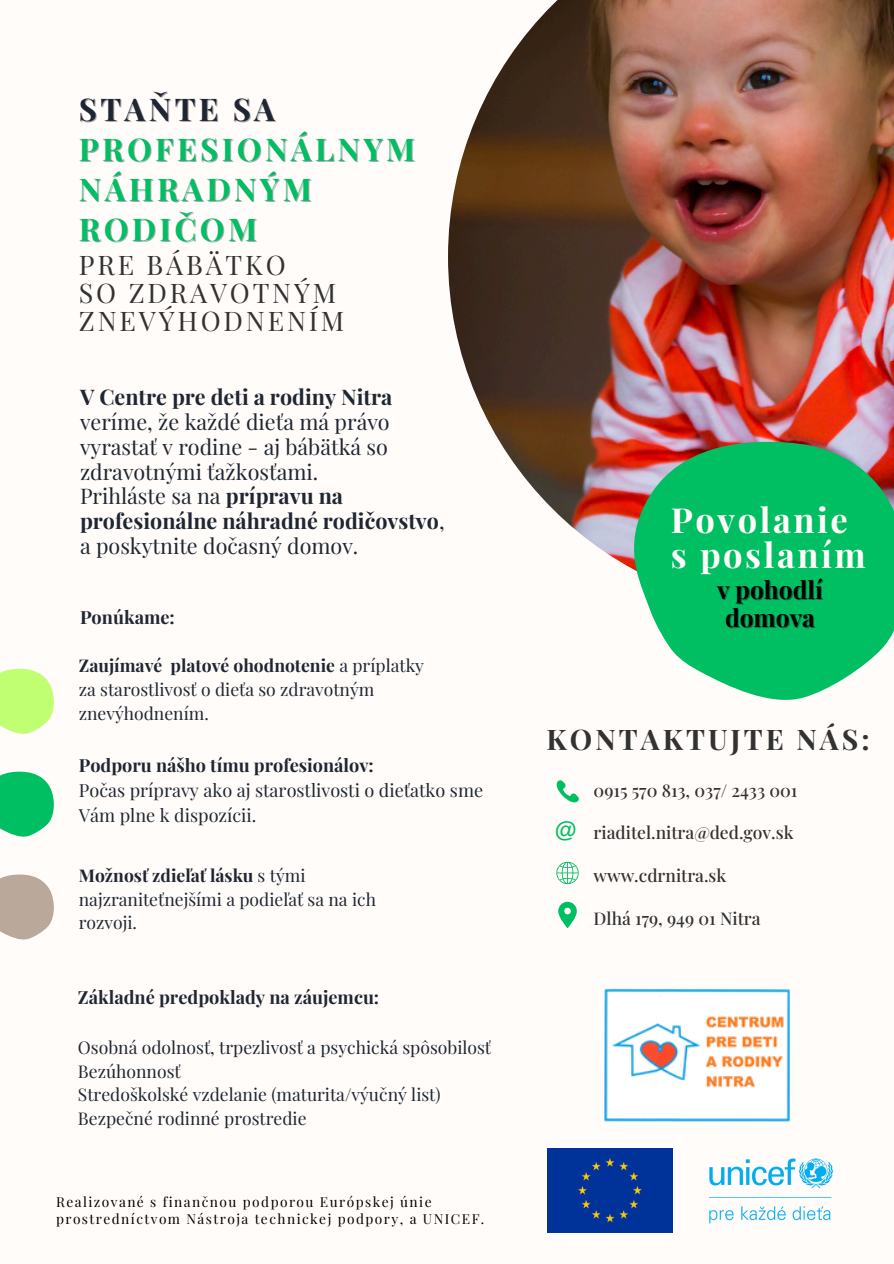
<style>
.page{position:relative;width:894px;height:1264px;background:#fff}
.page>*{position:absolute;margin:0;border:0;box-sizing:border-box;transform-origin:0 0}
.t1{font:700 34.5px/34.8px "Playfair Display";letter-spacing:.075em;color:#fffcfa}
.t2{font:700 31.2px "Playfair Display";letter-spacing:.105em;color:#00bf63}
.t3{font:700 31.2px "Playfair Display";letter-spacing:.105em;color:#1f2631}
.t4{font:700 28.35px "Playfair Display";letter-spacing:.105em;color:#323232}
.t5{font:27px/28px "Playfair Display";letter-spacing:.105em;color:#323232}
.t6{font:700 24.6px "Playfair Display";color:#000}
.t7{font:700 22.5px "Arimo";color:#00bf63}
.t8{font:21.45px/24.8px "Playfair Display";color:#1f2631}
.t9{font:700 18.15px "Playfair Display";color:#1f2631}
.t10{font:18px/24.8px "Playfair Display";color:#1f2631}
.t11{font:700 18px "Playfair Display";color:#1f2631}
.t12{font:17.55px/23.7px "Playfair Display";color:#1f2631}
.t13{font:500 17.4px "Playfair Display";color:#323232}
.t14{font:13.65px/16.8px "Playfair Display";letter-spacing:.105em;color:#000}
.s1{font-weight:700}
</style>
<div class="page">
<div style="left:0;top:0;width:893px;height:1263px;background:#fffcfa"></div>
<svg style="left:0;top:669px;width:54px;height:64px;background:#c9fe85"></svg>
<svg style="left:0;top:771px;width:54px;height:65px;background:#27c87a"></svg>
<svg style="left:0;top:874px;width:54px;height:65px;background:#c4b5a8"></svg>
<svg style="left:558px;top:901px;width:18px;height:27px"></svg>
<svg style="left:556px;top:780px;width:23px;height:23px"></svg>
<svg style="left:556px;top:861px;width:23px;height:23px"></svg>
<img style="left:604px;top:988px;width:185px;height:132px">
<div style="left:547px;top:1148px;width:125px;height:83px;background:#039"></div>
<img style="left:708px;top:1158px;width:126px;height:66px">
<img style="left:448px;top:0;width:445px;height:570px">
<svg style="left:634px;top:442px;width:259px;height:257px;background:#2bbf74"></svg>
<p class="t3" style="left:79px;top:88px;width:198px">STAŇTE SA</p>
<p class="t2" style="left:79px;top:128px;width:338px">PROFESIONÁLNYM</p>
<p class="t2" style="left:79px;top:168px;width:234px">NÁHRADNÝM</p>
<p class="t2" style="left:79px;top:208px;width:180px">RODIČOM</p>
<p class="t5" style="left:79px;top:249px;width:267px">PRE BÁBÄTKO<br>SO ZDRAVOTNÝM<br>ZNEVÝHODNENÍM</p>
<p class="t8" style="left:80px;top:384px;width:366px"><span class="s1">V Centre pre deti a rodiny Nitra </span>veríme, že každé dieťa má právo vyrastať v rodine - aj bábätká so zdravotnými ťažkosťami.<br>Prihláste sa na <span class="s1">prípravu na profesionálne náhradné rodičovstvo</span>, a poskytnite dočasný domov.</p>
<p class="t9" style="left:80px;top:604px;width:96px">Ponúkame:</p>
<p class="t12" style="left:79px;top:653px;width:346px"><span class="s1">Zaujímavé platové ohodnotenie</span> a príplatky za starostlivosť o dieťa so zdravotným znevýhodnením.</p>
<h3 class="t11" style="left:79px;top:753px;width:296px">Podporu nášho tímu profesionálov:</h3>
<p class="t10" style="left:79px;top:777px;width:406px">Počas prípravy ako aj starostlivosti o dieťatko sme<br>Vám plne k dispozícii.</p>
<h5 class="t12" style="left:79px;top:863px;width:298px"><span class="s1">Možnosť zdieľať lásku</span> s tými najzraniteťnejšími a podieľať sa na ich rozvoji.</h5>
<p class="t9" style="left:78px;top:984px;width:303px">Základné predpoklady na záujemcu:</p>
<p class="t12" style="left:78px;top:1034px;width:414px">Osobná odolnosť, trpezlivosť a psychická spôsobilosť</p>
<p class="t12" style="left:78px;top:1058px;width:104px">Bezúhonnosť</p>
<p class="t12" style="left:78px;top:1082px;width:364px">Stredoškolské vzdelanie (maturita/výučný list)</p>
<p class="t12" style="left:78px;top:1105px;width:230px">Bezpečné rodinné prostredie</p>
<p class="t14" style="left:56px;top:1193px;width:430px">Realizované s finančnou podporou Európskej únie prostredníctvom Nástroja technickej podpory, a UNICEF.</p>
<p class="t1" style="left:670px;top:501px;width:196px">Povolanie s poslaním</p>
<p class="t6" style="left:717px;top:572px;width:107px">v pohodlí</p>
<p class="t6" style="left:724px;top:600px;width:91px">domova</p>
<p class="t4" style="left:546px;top:719px;width:324px">KONTAKTUJTE NÁS:</p>
<p class="t13" style="left:593px;top:778px;width:205px">0915 570 813, 037/ 2433 001</p>
<p class="t13" style="left:593px;top:820px;width:201px">riaditel.nitra@ded.gov.sk</p>
<h1 class="t13" style="left:593px;top:863px;width:134px">www.cdrnitra.sk</h1>
<h4 class="t13" style="left:593px;top:906px;width:168px">Dlhá 179, 949 01 Nitra</h4>
<h6 class="t7" style="left:554px;top:817px;width:23px">@</h6>
</div>
